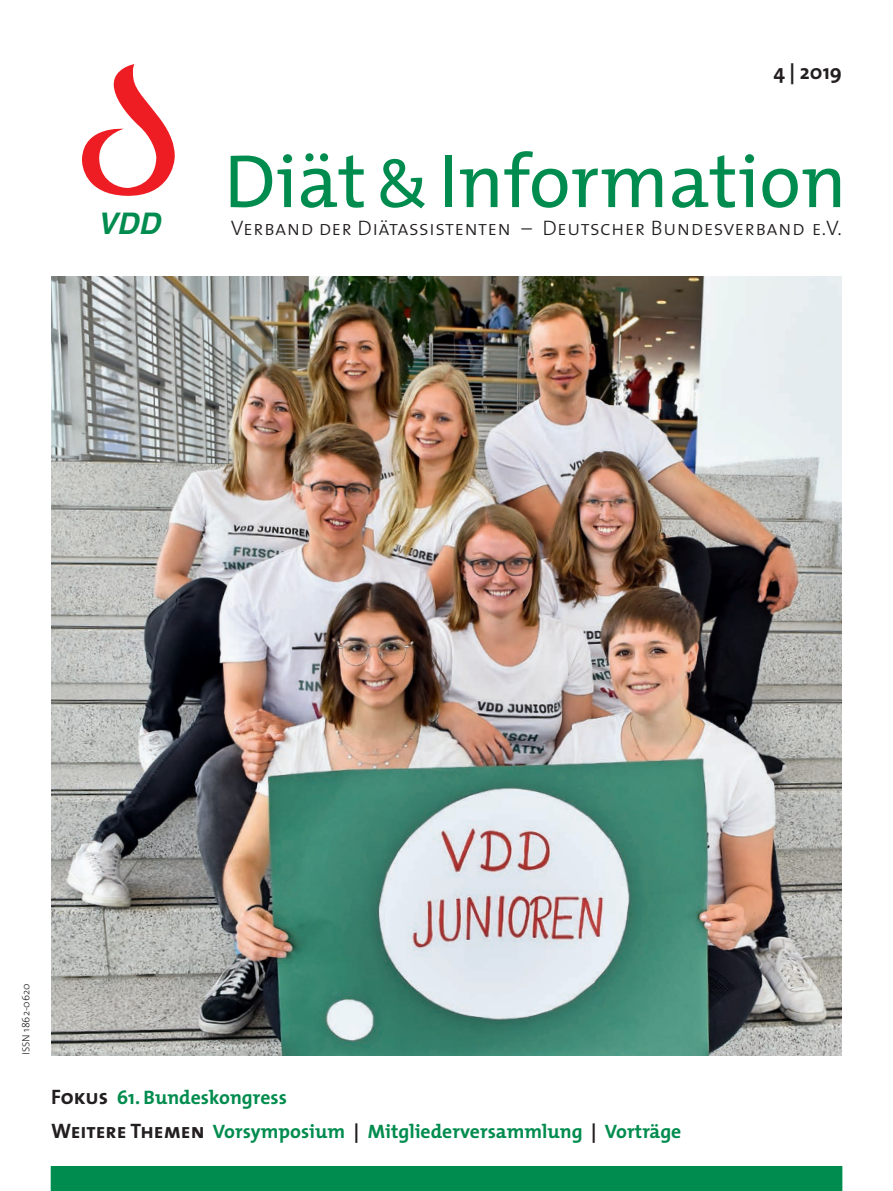
<style>
.page{position:relative;width:893px;height:1191px;background:#fff}
.page>*{position:absolute;margin:0;border:0;box-sizing:border-box;transform-origin:0 0}
.t1{font:76.05px "The Mix";color:#008c4e}
.t2{font:italic 700 29.7px "Helvetica";color:#008c4e}
.t3{font:21px "The Mix Light Caps";letter-spacing:.02em;color:#231f20}
.t4{font:700 21px "The Mix";color:#231f20}
.t5{font:700 19.5px/34.2px "The Mix";color:#008c4e}
.t6{font:300 10.5px "The Mix";color:#231f20}
.s1{font-size:65.1px}
.s2{font-family:"The Mix Bold Caps";font-weight:400;font-size:21px;color:#231f20}
.s3{color:#231f20}
</style>
<div class="page">
<svg style="left:82px;top:64px;width:93px;height:132px"></svg>
<div style="left:51px;top:1166px;width:791px;height:25px;background:#008c4e"></div>
<img style="left:51px;top:276px;width:791px;height:779px">
<h2 class="t2" style="left:97px;top:199px;width:64px">VDD</h2>
<p class="t4" style="left:773px;top:54px;width:70px">4 | 2019</p>
<h1 class="t1" style="left:224px;top:118px;width:624px">Diät <span class="s1">&amp;</span> Information</h1>
<p class="t3" style="left:231px;top:210px;width:613px">Verband der Diätassistenten – Deutscher Bundesverband e.V.</p>
<p class="t6" style="left:17px;top:1054px;width:73px;rotate:-90deg">ISSN 1862-0620</p>
<p class="t5" style="left:51px;top:1080px;width:632px"><span class="s2">Fokus</span> 61. Bundeskongress<br><span class="s2">Weitere Themen</span> Vorsymposium <span class="s3">|</span> Mitgliederversammlung <span class="s3">|</span> Vorträge</p>
</div>
